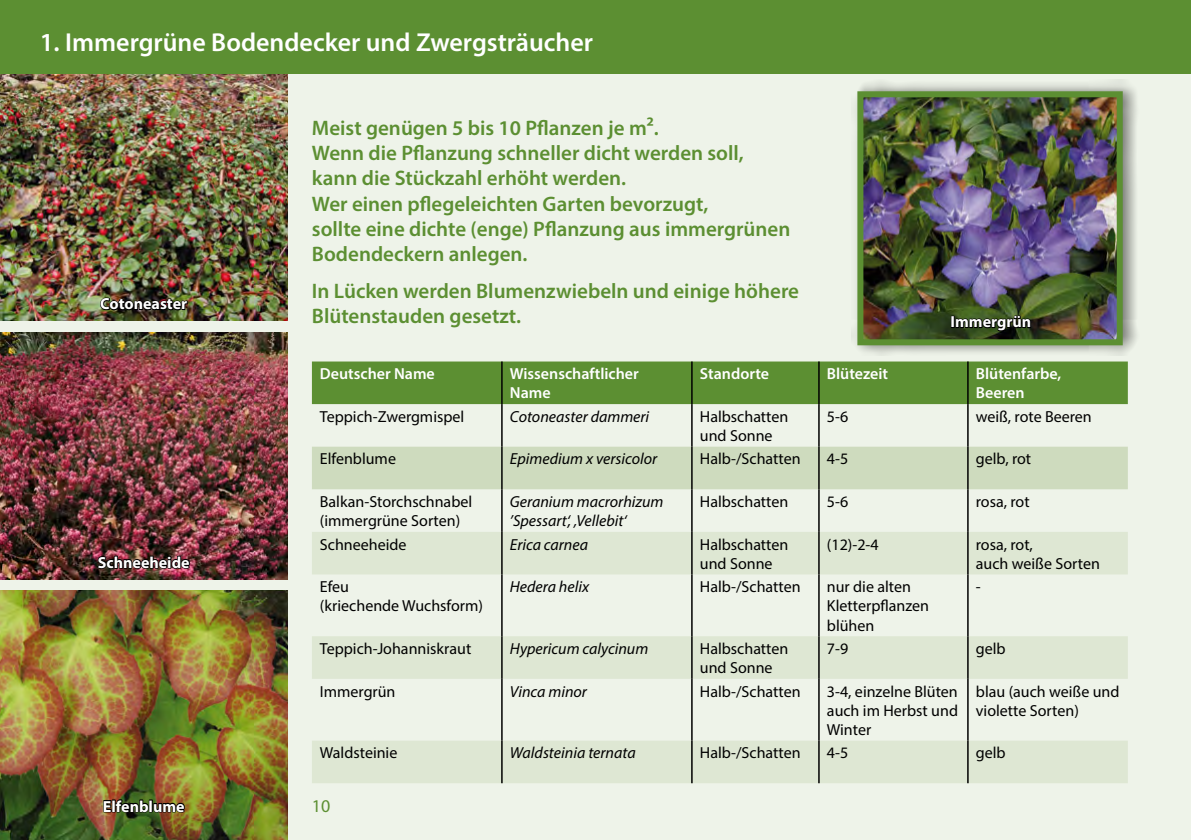
<style>
.page{position:relative;width:1191px;height:840px;background:#fff}
.page>*{position:absolute;margin:0;border:0;box-sizing:border-box;transform-origin:0 0}
.t1{font:600 26px "Myriad Pro";color:#fff}
.t2{font:600 21px/25.2px "Myriad Pro";color:#5c8f32}
.t3{font:18px "Myriad Pro";color:#5c8f32}
.t4{font:16px/19.2px "Myriad Pro";color:#000}
.t5{font:italic 16px/19.2px "Myriad Pro";color:#000}
.t6{font:600 16px/19.2px "Myriad Pro";color:#fff}
.t7{font:700 16px "Myriad Pro";color:#fff}
</style>
<div class="page">
<div style="left:0;top:0;width:1191px;height:839px;background:#eef3e9"></div>
<img style="left:0;top:590px;width:287px;height:249px">
<img style="left:0;top:74px;width:287px;height:246px">
<img style="left:0;top:332px;width:287px;height:246px">
<div style="left:0;top:0;width:1191px;height:74px;background:#5c8f32"></div>
<div style="left:851px;top:80px;width:288px;height:276px;background:#000;opacity:.5"></div>
<img style="left:864px;top:98px;width:251px;height:240px">
<div style="left:857px;top:91px;width:265px;height:254px;border:6px solid #5c8f32"></div>
<div style="left:312px;top:361px;width:815px;height:43px;background:#5c8f32"></div>
<div style="left:312px;top:446px;width:815px;height:43px;background:#cedbbe"></div>
<svg style="left:312px;top:531px;width:815px;height:251px;fill:#e0e8d6"></svg>
<hr style="left:501px;top:361px;width:1px;height:43px;background:#000">
<hr style="left:691px;top:361px;width:1px;height:43px;background:#000">
<hr style="left:818px;top:361px;width:1px;height:43px;background:#000">
<hr style="left:967px;top:361px;width:1px;height:43px;background:#000">
<hr style="left:501px;top:404px;width:1px;height:42px;background:#000">
<hr style="left:691px;top:404px;width:1px;height:42px;background:#000">
<hr style="left:818px;top:404px;width:1px;height:42px;background:#000">
<hr style="left:967px;top:404px;width:1px;height:42px;background:#000">
<hr style="left:501px;top:446px;width:1px;height:43px;background:#000">
<hr style="left:691px;top:446px;width:1px;height:43px;background:#000">
<hr style="left:818px;top:446px;width:1px;height:43px;background:#000">
<hr style="left:967px;top:446px;width:1px;height:43px;background:#000">
<hr style="left:501px;top:489px;width:1px;height:42px;background:#000">
<hr style="left:691px;top:489px;width:1px;height:42px;background:#000">
<hr style="left:818px;top:489px;width:1px;height:42px;background:#000">
<hr style="left:967px;top:489px;width:1px;height:42px;background:#000">
<hr style="left:501px;top:531px;width:1px;height:43px;background:#000">
<hr style="left:691px;top:531px;width:1px;height:43px;background:#000">
<hr style="left:818px;top:531px;width:1px;height:43px;background:#000">
<hr style="left:967px;top:531px;width:1px;height:43px;background:#000">
<hr style="left:501px;top:574px;width:1px;height:62px;background:#000">
<hr style="left:691px;top:574px;width:1px;height:62px;background:#000">
<hr style="left:818px;top:574px;width:1px;height:62px;background:#000">
<hr style="left:967px;top:574px;width:1px;height:62px;background:#000">
<hr style="left:501px;top:636px;width:1px;height:42px;background:#000">
<hr style="left:691px;top:636px;width:1px;height:42px;background:#000">
<hr style="left:818px;top:636px;width:1px;height:42px;background:#000">
<hr style="left:967px;top:636px;width:1px;height:42px;background:#000">
<hr style="left:501px;top:678px;width:1px;height:62px;background:#000">
<hr style="left:691px;top:678px;width:1px;height:62px;background:#000">
<hr style="left:818px;top:678px;width:1px;height:62px;background:#000">
<hr style="left:967px;top:678px;width:1px;height:62px;background:#000">
<hr style="left:501px;top:740px;width:1px;height:42px;background:#000">
<hr style="left:691px;top:740px;width:1px;height:42px;background:#000">
<hr style="left:818px;top:740px;width:1px;height:42px;background:#000">
<hr style="left:967px;top:740px;width:1px;height:42px;background:#000">
<img style="left:99px;top:290px;width:90px;height:43px">
<img style="left:96px;top:533px;width:95px;height:59px">
<img style="left:102px;top:778px;width:84px;height:57px">
<div style="left:951px;top:315px;width:4px;height:13px;border:2px solid #000"></div>
<svg style="left:954px;top:294px;width:78px;height:57px;background:#475835"></svg>
<h1 class="t1" style="left:40px;top:26px;width:555px">1. Immergrüne Bodendecker und Zwergsträucher</h1>
<p class="t7" style="left:100px;top:293px;width:89px">Cotoneaster</p>
<p class="t2" style="left:312px;top:115px;width:480px">Meist genügen 5 bis 10 Pflanzen je m².<br>Wenn die Pflanzung schneller dicht werden soll, kann die Stückzahl erhöht werden.<br>Wer einen pflegeleichten Garten bevorzugt,<br>sollte eine dichte (enge) Pflanzung aus immergrünen Bodendeckern anlegen.</p>
<h2 class="t2" style="left:312px;top:277px;width:489px">In Lücken werden Blumenzwiebeln und einige höhere<br>Blütenstauden gesetzt.</h2>
<p class="t7" style="left:950px;top:311px;width:82px">Immergrün</p>
<p class="t7" style="left:98px;top:551px;width:93px">Schneeheide</p>
<p class="t7" style="left:103px;top:795px;width:83px">Elfenblume</p>
<p class="t6" style="left:320px;top:363px;width:116px">Deutscher Name</p>
<p class="t6" style="left:510px;top:363px;width:130px">Wissenschaftlicher<br>Name</p>
<p class="t6" style="left:700px;top:363px;width:71px">Standorte</p>
<p class="t6" style="left:827px;top:363px;width:63px">Blütezeit</p>
<p class="t6" style="left:976px;top:363px;width:87px">Blütenfarbe,<br>Beeren</p>
<p class="t4" style="left:320px;top:406px;width:146px">Teppich-Zwergmispel</p>
<p class="t5" style="left:510px;top:406px;width:141px">Cotoneaster dammeri</p>
<p class="t4" style="left:700px;top:406px;width:90px">Halbschatten und Sonne</p>
<p class="t4" style="left:827px;top:406px;width:23px">5-6</p>
<p class="t4" style="left:976px;top:406px;width:117px">weiß, rote Beeren</p>
<p class="t4" style="left:320px;top:449px;width:78px">Elfenblume</p>
<p class="t5" style="left:510px;top:449px;width:149px">Epimedium x versicolor</p>
<p class="t4" style="left:700px;top:449px;width:102px">Halb-/Schatten</p>
<p class="t4" style="left:827px;top:449px;width:23px">4-5</p>
<p class="t4" style="left:976px;top:449px;width:57px">gelb, rot</p>
<p class="t4" style="left:320px;top:491px;width:154px">Balkan-Storchschnabel (immergrüne Sorten)</p>
<p class="t5" style="left:510px;top:491px;width:155px">Geranium macrorhizum ’Spessart‘, ‚Vellebit‘</p>
<p class="t4" style="left:700px;top:491px;width:90px">Halbschatten</p>
<p class="t4" style="left:827px;top:491px;width:23px">5-6</p>
<p class="t4" style="left:976px;top:491px;width:55px">rosa, rot</p>
<p class="t4" style="left:320px;top:534px;width:88px">Schneeheide</p>
<p class="t5" style="left:510px;top:534px;width:80px">Erica carnea</p>
<p class="t4" style="left:700px;top:534px;width:90px">Halbschatten und Sonne</p>
<p class="t4" style="left:827px;top:534px;width:53px">(12)-2-4</p>
<p class="t4" style="left:976px;top:534px;width:125px">rosa, rot,<br>auch weiße Sorten</p>
<p class="t4" style="left:320px;top:576px;width:165px">Efeu<br>(kriechende Wuchsform)</p>
<p class="t5" style="left:510px;top:576px;width:81px">Hedera helix</p>
<p class="t4" style="left:700px;top:576px;width:102px">Halb-/Schatten</p>
<p class="t4" style="left:827px;top:576px;width:104px">nur die alten<br>Kletterpflanzen blühen</p>
<p class="t4" style="left:976px;top:576px;width:6px">-</p>
<p class="t4" style="left:320px;top:638px;width:153px">Teppich-Johanniskraut</p>
<p class="t5" style="left:510px;top:638px;width:140px">Hypericum calycinum</p>
<p class="t4" style="left:700px;top:638px;width:90px">Halbschatten und Sonne</p>
<p class="t4" style="left:827px;top:638px;width:23px">7-9</p>
<p class="t4" style="left:976px;top:638px;width:31px">gelb</p>
<p class="t4" style="left:320px;top:681px;width:77px">Immergrün</p>
<p class="t5" style="left:510px;top:681px;width:79px">Vinca minor</p>
<p class="t4" style="left:700px;top:681px;width:102px">Halb-/Schatten</p>
<p class="t4" style="left:827px;top:681px;width:133px;text-align:justify">3-4, einzelne Blüten auch im Herbst und Winter</p>
<p class="t4" style="left:976px;top:681px;width:145px">blau (auch weiße und violette Sorten)</p>
<p class="t4" style="left:320px;top:742px;width:79px">Waldsteinie</p>
<p class="t5" style="left:510px;top:742px;width:127px">Waldsteinia ternata</p>
<p class="t4" style="left:700px;top:742px;width:102px">Halb-/Schatten</p>
<p class="t4" style="left:827px;top:742px;width:23px">4-5</p>
<p class="t4" style="left:976px;top:742px;width:31px">gelb</p>
<p class="t3" style="left:312px;top:794px;width:20px">10</p>
</div>
